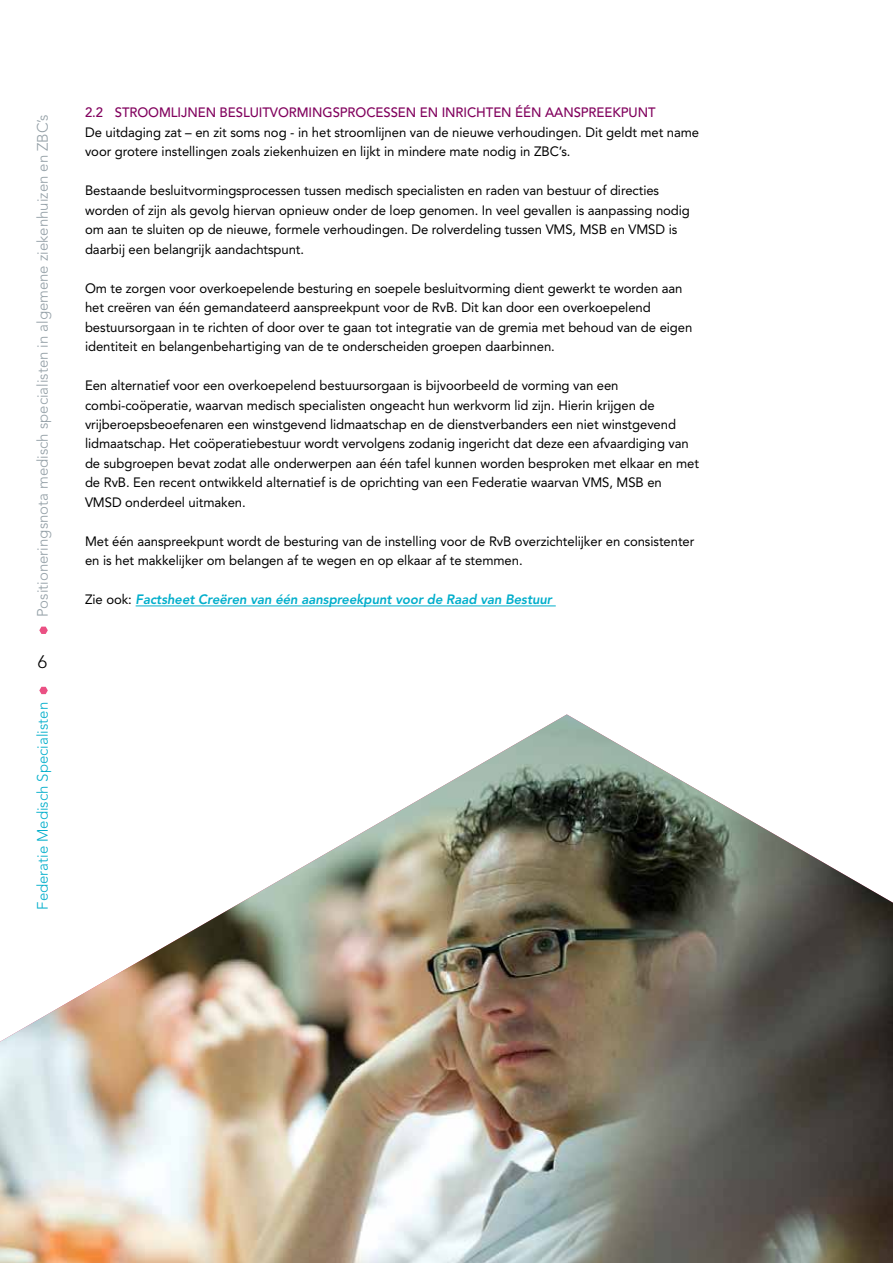
<style>
.page{position:relative;width:893px;height:1263px;background:#fff}
.page>*{position:absolute;margin:0;border:0;box-sizing:border-box;transform-origin:0 0}
.t1{font:300 18px "Avenir LT Std";color:#000}
.t2{font:300 15px "Avenir LT Std";color:#939fa6}
.t3{font:300 15px "Avenir LT Std";color:#00aecb}
.t4{font:13.5px/19.5px "Avenir LT Std";letter-spacing:-.005em;color:#000}
.t5{font:500 13.5px "Avenir LT Std";letter-spacing:-.005em;color:#81005d}
.t6{font:italic 800 13.5px "Avenir LT Std";letter-spacing:-.005em;color:#00aecb}
.s1{font-weight:400;font-style:normal;color:#000}
</style>
<div class="page">
<img style="left:0;top:714px;width:893px;height:549px">
<svg style="left:39px;top:687px;width:9px;height:7px"></svg>
<svg style="left:39px;top:627px;width:9px;height:7px"></svg>
<hr style="left:136px;top:606px;width:420px;height:1px;background:#00aecb">
<p class="t2" style="left:34px;top:617px;width:504px;rotate:-90deg">Positioneringsnota medisch specialisten in algemene ziekenhuizen en ZBC’s</p>
<h1 class="t1" style="left:38px;top:651px;width:11px">6</h1>
<p class="t3" style="left:34px;top:910px;width:209px;rotate:-90deg">Federatie Medisch Specialisten</p>
<p class="t5" style="left:85px;top:105px;width:572px">2.2 STROOMLIJNEN BESLUITVORMINGSPROCESSEN EN INRICHTEN ÉÉN AANSPREEKPUNT</p>
<p class="t4" style="left:85px;top:122px;width:616px">De uitdaging zat – en zit soms nog - in het stroomlijnen van de nieuwe verhoudingen. Dit geldt met name voor grotere instellingen zoals ziekenhuizen en lijkt in mindere mate nodig in ZBC’s.</p>
<p class="t4" style="left:85px;top:181px;width:606px">Bestaande besluitvormingsprocessen tussen medisch specialisten en raden van bestuur of directies worden of zijn als gevolg hiervan opnieuw onder de loep genomen. In veel gevallen is aanpassing nodig om aan te sluiten op de nieuwe, formele verhoudingen. De rolverdeling tussen VMS, MSB en VMSD is daarbij een belangrijk aandachtspunt.</p>
<p class="t4" style="left:85px;top:278px;width:609px">Om te zorgen voor overkoepelende besturing en soepele besluitvorming dient gewerkt te worden aan het creëren van één gemandateerd aanspreekpunt voor de RvB. Dit kan door een overkoepelend bestuursorgaan in te richten of door over te gaan tot integratie van de gremia met behoud van de eigen identiteit en belangenbehartiging van de te onderscheiden groepen daarbinnen.</p>
<p class="t4" style="left:85px;top:376px;width:615px">Een alternatief voor een overkoepelend bestuursorgaan is bijvoorbeeld de vorming van een combi-coöperatie, waarvan medisch specialisten ongeacht hun werkvorm lid zijn. Hierin krijgen de vrijberoepsbeoefenaren een winstgevend lidmaatschap en de dienstverbanders een niet winstgevend lidmaatschap. Het coöperatiebestuur wordt vervolgens zodanig ingericht dat deze een afvaardiging van de subgroepen bevat zodat alle onderwerpen aan één tafel kunnen worden besproken met elkaar en met de RvB. Een recent ontwikkeld alternatief is de oprichting van een Federatie waarvan VMS, MSB en VMSD onderdeel uitmaken.</p>
<p class="t4" style="left:85px;top:532px;width:611px">Met één aanspreekpunt wordt de besturing van de instelling voor de RvB overzichtelijker en consistenter en is het makkelijker om belangen af te wegen en op elkaar af te stemmen.</p>
<p class="t6" style="left:85px;top:592px;width:468px"><span class="s1">Zie ook:</span> Factsheet Creëren van één aanspreekpunt voor de Raad van Bestuur</p>
</div>
